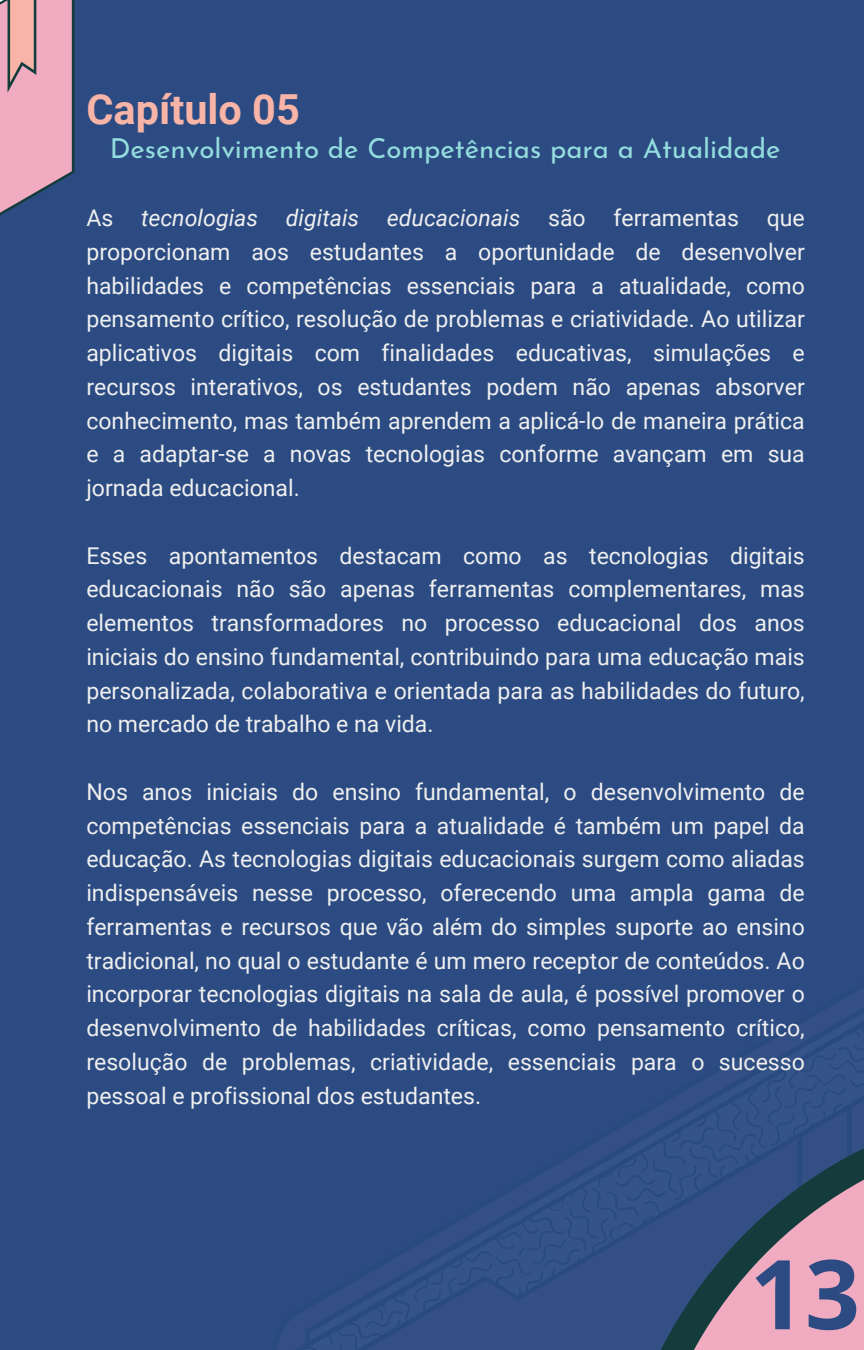
<style>
.page{position:relative;width:864px;height:1350px;background:#2b4b82}
.page>*{position:absolute;margin:0;border:0;box-sizing:border-box;transform-origin:0 0}
.t1{font:700 96.3px "Open Sans";color:#2b4b82}
.t2{font:700 41.4px "Roboto";color:#f7b4a7}
.t3{font:27.68px "Josefin Sans";color:#94ddde}
.t4{font:23.18px/33.8px "Roboto";color:#efefef;text-align:justify}
.s1{font-style:italic}
</style>
<div class="page">
<svg style="left:0;top:0;width:74px;height:216px;background:#cd9aae"></svg>
<svg style="left:661px;top:1148px;width:203px;height:202px"></svg>
<h1 class="t2" style="left:86px;top:86px;width:215px">Capítulo 05</h1>
<p class="t3" style="left:110px;top:138px;width:672px">Desenvolvimento de Competências para a Atualidade</p>
<h2 class="t4" style="left:86px;top:201px;width:720px">As <span class="s1">tecnologias digitais educacionais</span> são ferramentas que proporcionam aos estudantes a oportunidade de desenvolver habilidades e competências essenciais para a atualidade, como pensamento crítico, resolução de problemas e criatividade. Ao utilizar aplicativos digitais com finalidades educativas, simulações e recursos interativos, os estudantes podem não apenas absorver conhecimento, mas também aprendem a aplicá-lo de maneira prática e a adaptar-se a novas tecnologias conforme avançam em sua jornada educacional.</h2>
<p class="t4" style="left:86px;top:539px;width:720px">Esses apontamentos destacam como as tecnologias digitais educacionais não são apenas ferramentas complementares, mas elementos transformadores no processo educacional dos anos iniciais do ensino fundamental, contribuindo para uma educação mais personalizada, colaborativa e orientada para as habilidades do futuro, no mercado de trabalho e na vida.</p>
<p class="t4" style="left:86px;top:775px;width:720px">Nos anos iniciais do ensino fundamental, o desenvolvimento de competências essenciais para a atualidade é também um papel da educação. As tecnologias digitais educacionais surgem como aliadas indispensáveis nesse processo, oferecendo uma ampla gama de ferramentas e recursos que vão além do simples suporte ao ensino tradicional, no qual o estudante é um mero receptor de conteúdos. Ao incorporar tecnologias digitais na sala de aula, é possível promover o desenvolvimento de habilidades críticas, como pensamento crítico, resolução de problemas, criatividade, essenciais para o sucesso pessoal e profissional dos estudantes.</p>
<p class="t1" style="left:750px;top:1226px;width:111px">13</p>
</div>
